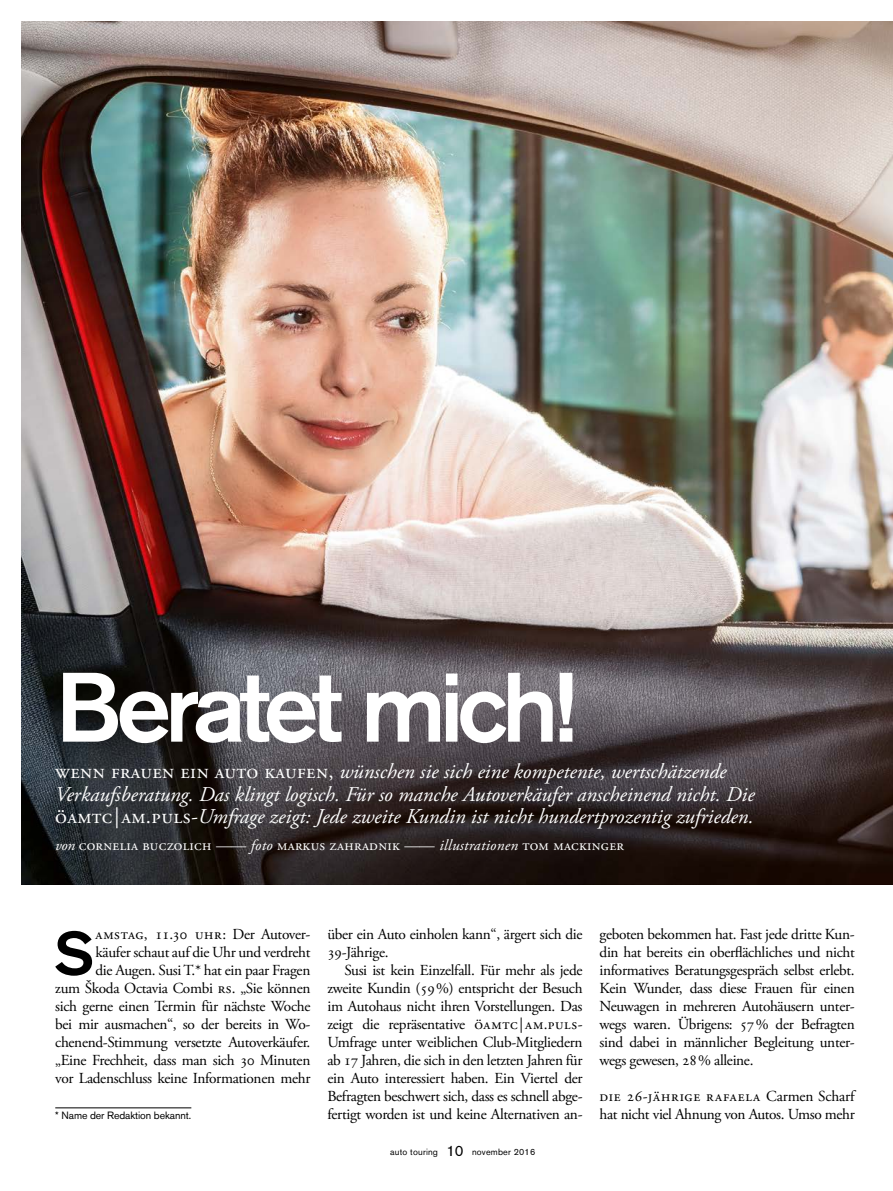
<style>
.page{position:relative;width:893px;height:1191px;background:#fff}
.page>*{position:absolute;margin:0;border:0;box-sizing:border-box;transform-origin:0 0}
.t1{font:500 97.5px "Akzidenz Grotesk BE";letter-spacing:-.065em;color:#fff}
.t2{font:500 60.45px "Akzidenz Grotesk BE";color:#000}
.t3{font:italic 21px/22.5px "Adobe Garamond Pro";color:#fff}
.t4{font:15.3px/18px "Adobe Garamond Pro";letter-spacing:-.03em;color:#000;text-align:justify}
.t5{font:15.3px "Adobe Garamond Pro";letter-spacing:.02em;color:#fff}
.t6{font:15.3px "Adobe Garamond Pro";letter-spacing:.05em;color:#000}
.t7{font:10.5px "Akzidenz Grotesk BE";letter-spacing:-.01em;color:#000}
.t8{font:9px "Akzidenz Grotesk BE";letter-spacing:.02em;color:#000}
.s1{font-style:normal}
.s2{font-style:italic}
.s3{font-size:15px}
</style>
<div class="page">
<img style="left:21px;top:21px;width:872px;height:863px">
<hr style="left:55px;top:1107px;width:136px;height:1px;background:#000">
<h1 class="t1" style="left:55px;top:648px;width:522px">Beratet mich!</h1>
<p class="t3" style="left:55px;top:761px;width:701px"><span class="s1">wenn frauen ein auto kaufen,</span> wünschen sie sich eine kompetente, wertschätzende<br>Verkaufsberatung. Das klingt logisch. Für so manche Autoverkäufer anscheinend nicht. Die <span class="s1">öamtc|am.puls</span>-Umfrage zeigt: Jede zweite Kundin ist nicht hundertprozentig zufrieden.</p>
<p class="t5" style="left:55px;top:835px;width:570px"><span class="s2">von</span> cornelia buczolich —— <span class="s2">foto</span> markus zahradnik —— <span class="s2">illustrationen</span> tom mackinger</p>
<p class="t4" style="left:55px;top:925px;width:257px;text-align:right">amstag, 11.30 uhr: Der Autover-<br>käufer schaut auf die Uhr und verdreht<br>die Augen. Susi T.* hat ein paar Fragen<br>zum Škoda Octavia Combi rs. „Sie können sich gerne einen Termin für nächste Woche bei mir ausmachen“, so der bereits in Wo&shy;chenend-Stimmung versetzte Autoverkäufer. „Eine Frechheit, dass man sich 30 Minuten vor Ladenschluss keine Informationen mehr</p>
<p class="t4" style="left:327px;top:925px;width:257px">über ein Auto einholen kann“, ärgert sich die<br>39-Jährige.</p>
<p class="t4" style="left:600px;top:925px;width:257px">geboten bekommen hat. Fast jede dritte Kun&shy;din hat bereits ein oberflächliches und nicht informatives Beratungsgespräch selbst erlebt.<br>Kein Wunder, dass diese Frauen für einen Neuwagen in mehreren Autohäusern unter&shy;wegs waren. Übrigens: 57% der Befragten sind dabei in männlicher Begleitung unter&shy;wegs gewesen, 28% alleine.</p>
<p class="t6" style="left:600px;top:1086px;width:258px">die 26-jährige rafaela Carmen Scharf</p>
<h2 class="t2" style="left:54px;top:916px;width:42px">S</h2>
<p class="t4" style="left:327px;top:961px;width:257px;text-indent:17px">Susi ist kein Einzelfall. Für mehr als jede zweite Kundin (59%) entspricht der Besuch im Autohaus nicht ihren Vorstellungen. Das zeigt die repräsentative öamtc| am.puls-Umfrage unter weiblichen Club-Mitgliedern ab 17 Jahren, die sich in den letzten Jahren für ein Auto interessiert haben. Ein Viertel der Befragten beschwert sich, dass es schnell abge&shy;fertigt worden ist und keine Alternativen an-</p>
<p class="t7" style="left:55px;top:1108px;width:137px">* Name der Redaktion bekannt.</p>
<p class="t4" style="left:600px;top:1105px;width:257px">hat nicht viel Ahnung von Autos. Umso mehr</p>
<p class="t8" style="left:390px;top:1146px;width:147px">auto touring <span class="s3">10</span> november 2016</p>
</div>
